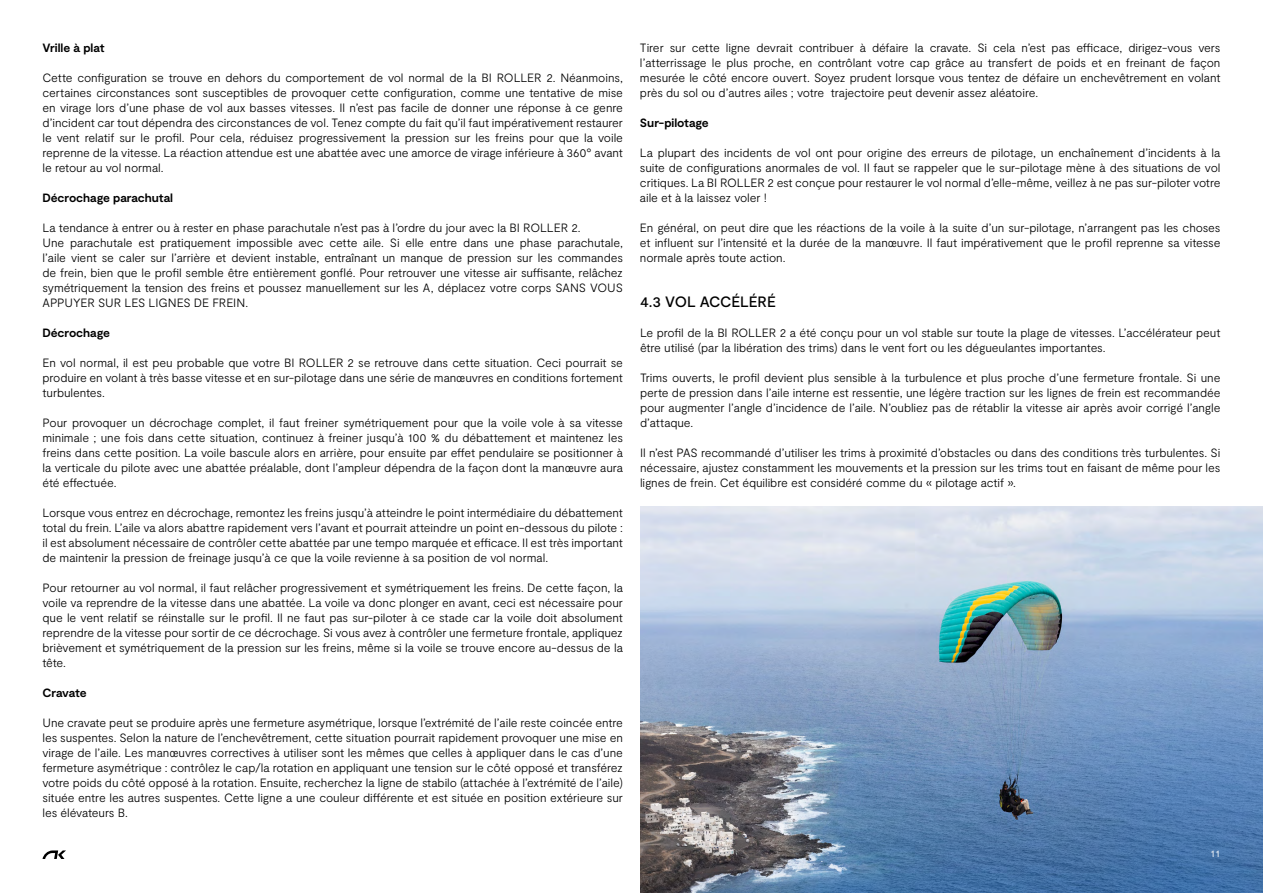
<style>
.page{position:relative;width:1263px;height:893px;background:#fff}
.page>*{position:absolute;margin:0;border:0;box-sizing:border-box;transform-origin:0 0}
.t1{font:500 15px "Moderat";letter-spacing:-.005em;color:#000}
.t2{font:300 12px/15px "Moderat";letter-spacing:-.01em;color:#000;text-align:justify}
.t3{font:700 12px "Moderat";letter-spacing:-.005em;color:#000}
.t4{font:9px "Helvetica Neue LT Std";color:#fff}
</style>
<div class="page">
<img style="left:640px;top:506px;width:623px;height:387px">
<svg style="left:43px;top:850px;width:23px;height:9px"></svg>
<p class="t3" style="left:43px;top:41px;width:64px">Vrille à plat</p>
<p class="t2" style="left:43px;top:71px;width:582px">Cette configuration se trouve en dehors du comportement de vol normal de la BI ROLLER 2. Néanmoins, certaines circonstances sont susceptibles de provoquer cette configuration, comme une tentative de mise en virage lors d’une phase de vol aux basses vitesses. Il n’est pas facile de donner une réponse à ce genre d’incident car tout dépendra des circonstances de vol. Tenez compte du fait qu’il faut impérativement restaurer le vent relatif sur le profil. Pour cela, réduisez progressivement la pression sur les freins pour que la voile reprenne de la vitesse. La réaction attendue est une abattée avec une amorce de virage inférieure à 360° avant le retour au vol normal.</p>
<p class="t3" style="left:43px;top:191px;width:132px">Décrochage parachutal</p>
<p class="t2" style="left:43px;top:221px;width:582px;text-align:left">La tendance à entrer ou à rester en phase parachutale n’est pas à l’ordre du jour avec la BI ROLLER 2.<br>Une parachutale est pratiquement impossible avec cette aile. Si elle entre dans une phase parachutale, l’aile vient se caler sur l’arrière et devient instable, entraînant un manque de pression sur les commandes de frein, bien que le profil semble être entièrement gonflé. Pour retrouver une vitesse air suffisante, relâchez symétriquement la tension des freins et poussez manuellement sur les A, déplacez votre corps SANS VOUS APPUYER SUR LES LIGNES DE FREIN.</p>
<p class="t3" style="left:43px;top:326px;width:69px">Décrochage</p>
<p class="t2" style="left:43px;top:356px;width:582px">En vol normal, il est peu probable que votre BI ROLLER 2 se retrouve dans cette situation. Ceci pourrait se produire en volant à très basse vitesse et en sur-pilotage dans une série de manœuvres en conditions fortement turbulentes.</p>
<p class="t2" style="left:43px;top:416px;width:582px">Pour provoquer un décrochage complet, il faut freiner symétriquement pour que la voile vole à sa vitesse minimale ; une fois dans cette situation, continuez à freiner jusqu’à 100 % du débattement et maintenez les freins dans cette position. La voile bascule alors en arrière, pour ensuite par effet pendulaire se positionner à la verticale du pilote avec une abattée préalable, dont l’ampleur dépendra de la façon dont la manœuvre aura été effectuée.</p>
<p class="t2" style="left:43px;top:506px;width:582px">Lorsque vous entrez en décrochage, remontez les freins jusqu’à atteindre le point intermédiaire du débattement total du frein. L’aile va alors abattre rapidement vers l’avant et pourrait atteindre un point en-dessous du pilote : il est absolument nécessaire de contrôler cette abattée par une tempo marquée et efficace. Il est très important de maintenir la pression de freinage jusqu’à ce que la voile revienne à sa position de vol normal.</p>
<p class="t2" style="left:43px;top:581px;width:582px">Pour retourner au vol normal, il faut relâcher progressivement et symétriquement les freins. De cette façon, la voile va reprendre de la vitesse dans une abattée. La voile va donc plonger en avant, ceci est nécessaire pour que le vent relatif se réinstalle sur le profil. Il ne faut pas sur-piloter à ce stade car la voile doit absolument reprendre de la vitesse pour sortir de ce décrochage. Si vous avez à contrôler une fermeture frontale, appliquez brièvement et symétriquement de la pression sur les freins, même si la voile se trouve encore au-dessus de la tête.</p>
<p class="t3" style="left:43px;top:686px;width:46px">Cravate</p>
<p class="t2" style="left:43px;top:716px;width:582px">Une cravate peut se produire après une fermeture asymétrique, lorsque l’extrémité de l’aile reste coincée entre les suspentes. Selon la nature de l’enchevêtrement, cette situation pourrait rapidement provoquer une mise en virage de l’aile. Les manœuvres correctives à utiliser sont les mêmes que celles à appliquer dans le cas d’une fermeture asymétrique : contrôlez le cap/la rotation en appliquant une tension sur le côté opposé et transférez votre poids du côté opposé à la rotation. Ensuite, recherchez la ligne de stabilo (attachée à l’extrémité de l’aile) située entre les autres suspentes. Cette ligne a une couleur différente et est située en position extérieure sur les élévateurs B.</p>
<p class="t2" style="left:640px;top:41px;width:582px">Tirer sur cette ligne devrait contribuer à défaire la cravate. Si cela n’est pas efficace, dirigez-vous vers l’atterrissage le plus proche, en contrôlant votre cap grâce au transfert de poids et en freinant de façon mesurée le côté encore ouvert. Soyez prudent lorsque vous tentez de défaire un enchevêtrement en volant près du sol ou d’autres ailes ; votre trajectoire peut devenir assez aléatoire.</p>
<p class="t3" style="left:640px;top:116px;width:70px">Sur-pilotage</p>
<p class="t2" style="left:640px;top:146px;width:582px">La plupart des incidents de vol ont pour origine des erreurs de pilotage, un enchaînement d’incidents à la suite de configurations anormales de vol. Il faut se rappeler que le sur-pilotage mène à des situations de vol critiques. La BI ROLLER 2 est conçue pour restaurer le vol normal d’elle-même, veillez à ne pas sur-piloter votre aile et à la laissez voler !</p>
<p class="t2" style="left:640px;top:221px;width:582px">En général, on peut dire que les réactions de la voile à la suite d’un sur-pilotage, n’arrangent pas les choses et influent sur l’intensité et la durée de la manœuvre. Il faut impérativement que le profil reprenne sa vitesse normale après toute action.</p>
<p class="t1" style="left:640px;top:293px;width:137px">4.3 VOL ACCÉLÉRÉ</p>
<p class="t2" style="left:640px;top:326px;width:582px">Le profil de la BI ROLLER 2 a été conçu pour un vol stable sur toute la plage de vitesses. L’accélérateur peut être utilisé (par la libération des trims) dans le vent fort ou les dégueulantes importantes.</p>
<p class="t2" style="left:640px;top:371px;width:582px">Trims ouverts, le profil devient plus sensible à la turbulence et plus proche d’une fermeture frontale. Si une perte de pression dans l’aile interne est ressentie, une légère traction sur les lignes de frein est recommandée pour augmenter l’angle d’incidence de l’aile. N’oubliez pas de rétablir la vitesse air après avoir corrigé l’angle d’attaque.</p>
<p class="t2" style="left:640px;top:446px;width:582px">Il n’est PAS recommandé d’utiliser les trims à proximité d’obstacles ou dans des conditions très turbulentes. Si nécessaire, ajustez constamment les mouvements et la pression sur les trims tout en faisant de même pour les lignes de frein. Cet équilibre est considéré comme du « pilotage actif ».</p>
<p class="t4" style="left:1210px;top:848px;width:12px">11</p>
</div>
